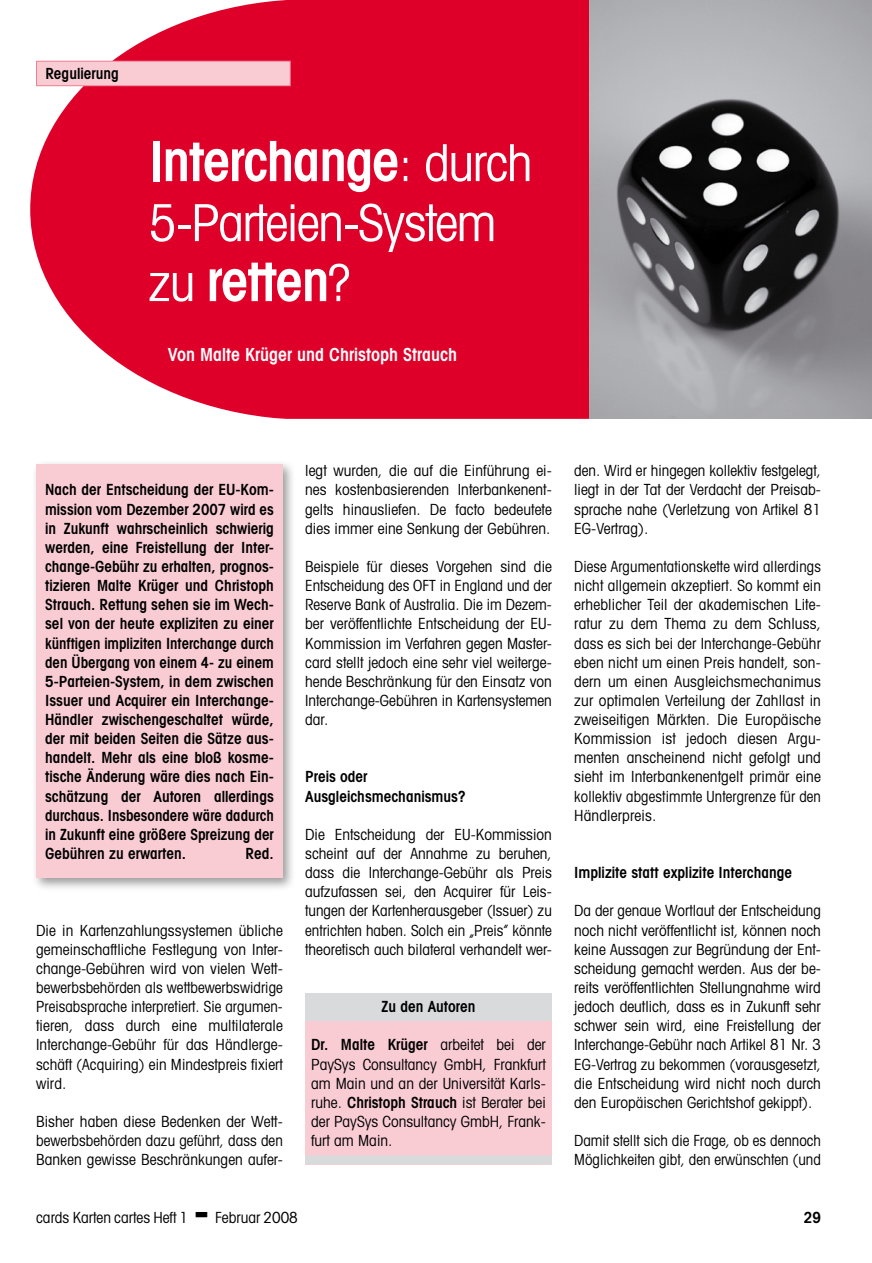
<style>
.page{position:relative;width:872px;height:1263px;background:#fff}
.page>*{position:absolute;margin:0;border:0;box-sizing:border-box;transform-origin:0 0}
.t1{font:600 condensed 55.5px "Avant Garde";letter-spacing:-.025em;color:#fff}
.t2{font:condensed 51px "Avant Garde";letter-spacing:-.025em;color:#fff}
.t3{font:600 condensed 18px "Avant Garde";color:#fff}
.t4{font:condensed 15.3px/19.2px "Avant Garde";color:#000;text-align:justify}
.t5{font:600 condensed 15.3px/19.2px "Avant Garde";color:#000;text-align:justify}
.t6{font:condensed 15.3px/19.2px "Avant Garde";color:#000;text-align:justify;scale:.96 1}
.s1{font-weight:400;font-size:51px}
.s2{font-weight:600}
</style>
<div class="page">
<svg style="left:30px;top:0;width:559px;height:419px;background:#e21b41"></svg>
<div style="left:37px;top:61px;width:253px;height:25px;background:#f9ccd4"></div>
<div style="left:36px;top:61px;width:255px;height:25px;border:1px solid #ef8094"></div>
<div style="left:31px;top:459px;width:279px;height:439px;background:#000;opacity:.4"></div>
<div style="left:36px;top:465px;width:247px;height:413px;background:#f9ccd4"></div>
<div style="left:305px;top:1016px;width:247px;height:149px;background:#f9ccd4"></div>
<div style="left:305px;top:993px;width:247px;height:28px;background:#d8dadc"></div>
<div style="left:305px;top:1155px;width:247px;height:9px;background:#d8dadc"></div>
<img style="left:589px;top:0;width:283px;height:419px">
<p class="t5" style="left:45px;top:64px;width:75px">Regulierung</p>
<h1 class="t1" style="left:148px;top:127px;width:385px">Interchange<span class="s1">: durch</span></h1>
<h2 class="t2" style="left:148px;top:191px;width:349px">5-Parteien-System</h2>
<h1 class="t1" style="left:148px;top:247px;width:204px"><span class="s1">zu</span> retten<span class="s1">?</span></h1>
<p class="t3" style="left:168px;top:344px;width:291px">Von Malte Krüger und Christoph Strauch</p>
<p class="t5" style="left:45px;top:480px;width:230px">Nach der Entscheidung der EU-Kom&shy;mission vom Dezember 2007 wird es in Zukunft wahrscheinlich schwierig werden, eine Freistellung der Inter&shy;change-Gebühr zu erhalten, prognos&shy;tizieren Malte Krüger und Christoph Strauch. Rettung sehen sie im Wech&shy;sel von der heute expliziten zu einer künftigen impliziten Interchange durch den Übergang von einem 4- zu einem 5-Parteien-System, in dem zwischen Issuer und Acquirer ein Interchange-Händler zwischengeschaltet würde, der mit beiden Seiten die Sätze aus&shy;handelt. Mehr als eine bloß kosme&shy;tische Änderung wäre dies nach Ein&shy;schätzung der Autoren allerdings durchaus. Insbesondere wäre dadurch in Zukunft eine größere Spreizung der Gebühren zu erwarten.</p>
<p class="t5" style="left:246px;top:844px;width:30px">Red.</p>
<p class="t4" style="left:36px;top:920px;width:248px">Die in Kartenzahlungssystemen übliche gemeinschaftliche Festlegung von Inter&shy;change-Gebühren wird von vielen Wett&shy;bewerbsbehörden als wettbewerbswidrige Preisabsprache interpretiert. Sie argumen&shy;tieren, dass durch eine multilaterale Interchange-Gebühr für das Händlerge&shy;schäft (Acquiring) ein Mindestpreis fixiert wird.</p>
<p class="t4" style="left:36px;top:1111px;width:248px">Bisher haben diese Bedenken der Wett&shy;bewerbsbehörden dazu geführt, dass den Banken gewisse Beschränkungen aufer-</p>
<p class="t4" style="left:305px;top:461px;width:248px">legt wurden, die auf die Einführung ei&shy;nes kostenbasierenden Interbankenent&shy;gelts hinausliefen. De facto bedeutete dies immer eine Senkung der Gebühren.</p>
<p class="t4" style="left:305px;top:556px;width:248px">Beispiele für dieses Vorgehen sind die Entscheidung des OFT in England und der Reserve Bank of Australia. Die im Dezem&shy;ber veröffentlichte Entscheidung der EU-Kommission im Verfahren gegen Master&shy;card stellt jedoch eine sehr viel weiterge&shy;hende Beschränkung für den Einsatz von Interchange-Gebühren in Kartensystemen dar.</p>
<p class="t5" style="left:305px;top:767px;width:162px">Preis oder<br>Ausgleichsmechanismus?</p>
<p class="t4" style="left:305px;top:824px;width:248px">Die Entscheidung der EU-Kommission scheint auf der Annahme zu beruhen, dass die Interchange-Gebühr als Preis aufzufassen sei, den Acquirer für Leis&shy;tungen der Kartenherausgeber (Issuer) zu entrichten haben. Solch ein „Preis” könnte theoretisch auch bilateral verhandelt wer-</p>
<p class="t5" style="left:381px;top:997px;width:95px">Zu den Autoren</p>
<p class="t4" style="left:311px;top:1035px;width:236px"><span class="s2">Dr. Malte Krüger</span> arbeitet bei der PaySys Consultancy GmbH, Frankfurt am Main und an der Universität Karls&shy;ruhe. <span class="s2">Christoph Strauch</span> ist Berater bei der PaySys Consultancy GmbH, Frank&shy;furt am Main.</p>
<p class="t4" style="left:574px;top:461px;width:248px">den. Wird er hingegen kollektiv festgelegt, liegt in der Tat der Verdacht der Preisab&shy;sprache nahe (Verletzung von Artikel 81<br>EG-Vertrag).</p>
<p class="t6" style="left:574px;top:556px;width:258px">Diese Argumentationskette wird allerdings nicht allgemein akzeptiert. So kommt ein erheblicher Teil der akademischen Lite&shy;ratur zu dem Thema zu dem Schluss, dass es sich bei der Interchange-Gebühr eben nicht um einen Preis handelt, son&shy;dern um einen Ausgleichsmechanimus zur optimalen Verteilung der Zahllast in zweiseitigen Märkten. Die Europäische Kommission ist jedoch diesen Argu&shy;menten anscheinend nicht gefolgt und sieht im Interbankenentgelt primär eine kollektiv abgestimmte Untergrenze für den Händlerpreis.</p>
<p class="t5" style="left:574px;top:863px;width:219px">Implizite statt explizite Interchange</p>
<p class="t4" style="left:574px;top:901px;width:248px">Da der genaue Wortlaut der Entscheidung noch nicht veröffentlicht ist, können noch keine Aussagen zur Begründung der Ent&shy;scheidung gemacht werden. Aus der be&shy;reits veröffentlichten Stellungnahme wird jedoch deutlich, dass es in Zukunft sehr schwer sein wird, eine Freistellung der Interchange-Gebühr nach Artikel 81 Nr. 3<br>EG-Vertrag zu bekommen (vorausgesetzt, die Entscheidung wird nicht noch durch den Europäischen Gerichtshof gekippt).</p>
<p class="t4" style="left:574px;top:1130px;width:248px">Damit stellt sich die Frage, ob es dennoch<br>Möglichkeiten gibt, den erwünschten (und</p>
<p class="t4" style="left:36px;top:1207px;width:153px">cards Karten cartes Heft 1</p>
<p class="t4" style="left:215px;top:1207px;width:84px">Februar 2008</p>
<p class="t5" style="left:804px;top:1207px;width:19px">29</p>
</div>
